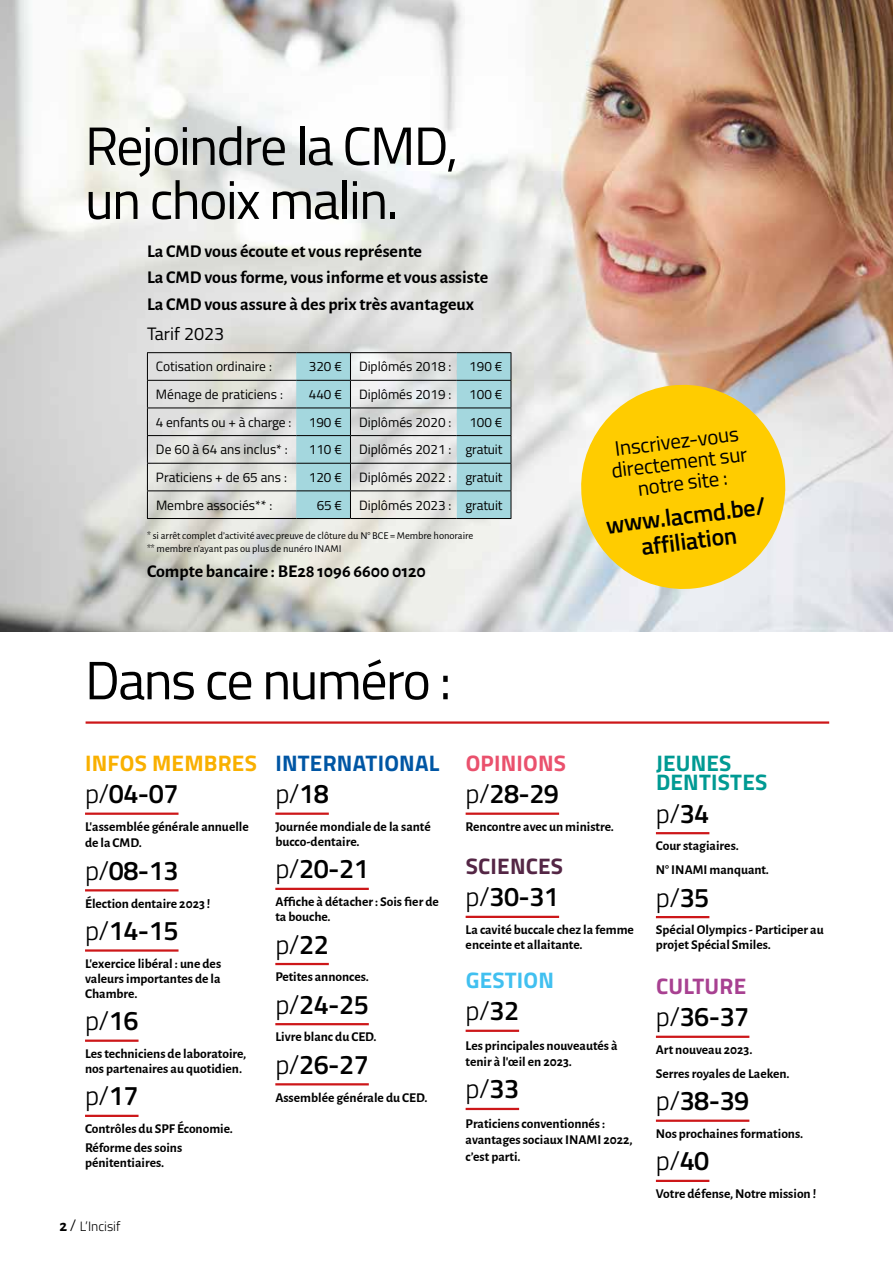
<style>
.page{position:relative;width:893px;height:1263px;background:#fff}
.page>*{position:absolute;margin:0;border:0;box-sizing:border-box;transform-origin:0 0}
.t1{font:54px/54px "Titillium Web";letter-spacing:-.03em;color:#000}
.t2{font:600 27px "Titillium Web";letter-spacing:-.02em;color:#000}
.t3{font:300 27px "Titillium Web";color:#000}
.t4{font:600 24px/25.5px "Titillium Web";color:#000;text-align:center}
.t5{font:700 22.5px/19.5px "Titillium Web";letter-spacing:.01em;color:#009a93}
.t6{font:700 22.5px "Titillium Web";letter-spacing:.01em;color:#0056a4}
.t7{font:700 22.5px "Titillium Web";letter-spacing:.01em;color:#f9b000}
.t8{font:700 22.5px "Titillium Web";letter-spacing:.01em;color:#ea516d}
.t9{font:700 22.5px "Titillium Web";letter-spacing:.01em;color:#542645}
.t10{font:700 22.5px "Titillium Web";letter-spacing:.01em;color:#41c0f0}
.t11{font:700 22.5px "Titillium Web";letter-spacing:.01em;color:#a84191}
.t12{font:21px/21px "Titillium Web";color:#000;text-align:center}
.t13{font:700 18px/26.5px "Alegreya Sans";color:#000}
.t14{font:18px "Titillium Web";color:#000}
.t15{font:700 13.5px/15px "Alegreya Sans";color:#000}
.t16{font:13.5px "Titillium Web";color:#000}
.t17{font:300 13.5px "Titillium Web";color:#000}
.t18{font:10.5px/13.5px "Alegreya Sans";color:#000}
.s1{font-weight:300}
.s2{font-weight:600}
.s3{font-family:"Alegreya Sans";font-weight:700;font-size:16.5px}
.s4{font-size:16.5px}
</style>
<div class="page">
<hr style="left:85px;top:812px;width:94px;height:3px;background:#cd1719">
<hr style="left:85px;top:889px;width:94px;height:2px;background:#cd1719">
<hr style="left:85px;top:949px;width:94px;height:3px;background:#cd1719">
<hr style="left:85px;top:1039px;width:54px;height:3px;background:#cd1719">
<hr style="left:85px;top:1115px;width:54px;height:2px;background:#cd1719">
<hr style="left:275px;top:812px;width:54px;height:3px;background:#cd1719">
<hr style="left:275px;top:888px;width:94px;height:2px;background:#cd1719">
<hr style="left:275px;top:963px;width:54px;height:2px;background:#cd1719">
<hr style="left:275px;top:1023px;width:94px;height:2px;background:#cd1719">
<hr style="left:275px;top:1083px;width:94px;height:2px;background:#cd1719">
<hr style="left:466px;top:812px;width:93px;height:3px;background:#cd1719">
<hr style="left:466px;top:916px;width:93px;height:2px;background:#cd1719">
<hr style="left:466px;top:1030px;width:53px;height:2px;background:#cd1719">
<hr style="left:466px;top:1108px;width:53px;height:2px;background:#cd1719">
<hr style="left:656px;top:832px;width:53px;height:2px;background:#cd1719">
<hr style="left:656px;top:916px;width:53px;height:2px;background:#cd1719">
<hr style="left:656px;top:1036px;width:93px;height:2px;background:#cd1719">
<hr style="left:656px;top:1119px;width:93px;height:3px;background:#cd1719">
<hr style="left:656px;top:1180px;width:53px;height:2px;background:#cd1719">
<hr style="left:86px;top:721px;width:743px;height:3px;background:#cd1719">
<img style="left:0;top:0;width:893px;height:631px">
<hr style="left:147px;top:352px;width:149px;height:1px;background:#000">
<hr style="left:296px;top:352px;width:54px;height:1px;background:#000">
<hr style="left:350px;top:352px;width:107px;height:1px;background:#000">
<hr style="left:457px;top:352px;width:54px;height:1px;background:#000">
<hr style="left:147px;top:380px;width:149px;height:1px;background:#000">
<hr style="left:147px;top:408px;width:149px;height:1px;background:#000">
<hr style="left:147px;top:435px;width:149px;height:1px;background:#000">
<hr style="left:147px;top:463px;width:149px;height:1px;background:#000">
<hr style="left:147px;top:490px;width:149px;height:1px;background:#000">
<hr style="left:147px;top:518px;width:149px;height:1px;background:#000">
<hr style="left:296px;top:518px;width:54px;height:1px;background:#000">
<hr style="left:350px;top:518px;width:107px;height:1px;background:#000">
<hr style="left:457px;top:518px;width:54px;height:1px;background:#000">
<svg style="left:147px;top:353px;width:1px;height:165px"></svg>
<svg style="left:296px;top:353px;width:216px;height:165px;background:#bed6d9"></svg>
<svg style="left:575px;top:379px;width:216px;height:216px;background:#f5d244"></svg>
<h1 class="t1" style="left:85px;top:116px;width:375px">Rejoindre la CMD, un choix malin.</h1>
<h3 class="t13" style="left:147px;top:236px;width:343px">La CMD vous écoute et vous représente<br>La CMD vous forme, vous informe et vous assiste<br>La CMD vous assure à des prix très avantageux</h3>
<h3 class="t14" style="left:147px;top:320px;width:79px">Tarif 2023</h3>
<p class="t16" style="left:156px;top:357px;width:118px">Cotisation ordinaire :</p>
<p class="t16" style="left:309px;top:357px;width:35px">320 €</p>
<p class="t16" style="left:359px;top:357px;width:94px">Diplômés 2018 :</p>
<p class="t16" style="left:469px;top:357px;width:35px">190 €</p>
<p class="t16" style="left:156px;top:384px;width:129px">Ménage de praticiens :</p>
<p class="t16" style="left:309px;top:384px;width:35px">440 €</p>
<p class="t16" style="left:359px;top:384px;width:94px">Diplômés 2019 :</p>
<p class="t16" style="left:469px;top:384px;width:35px">100 €</p>
<p class="t16" style="left:156px;top:412px;width:137px">4 enfants ou + à charge :</p>
<p class="t16" style="left:309px;top:412px;width:35px">190 €</p>
<p class="t16" style="left:359px;top:412px;width:94px">Diplômés 2020 :</p>
<p class="t16" style="left:469px;top:412px;width:35px">100 €</p>
<p class="t16" style="left:156px;top:440px;width:133px">De 60 à 64 ans inclus* :</p>
<p class="t16" style="left:309px;top:440px;width:35px">110 €</p>
<p class="t16" style="left:359px;top:440px;width:145px">Diplômés 2021 : gratuit</p>
<p class="t16" style="left:156px;top:467px;width:133px">Praticiens + de 65 ans :</p>
<p class="t16" style="left:309px;top:467px;width:35px">120 €</p>
<p class="t16" style="left:359px;top:467px;width:145px">Diplômés 2022 : gratuit</p>
<p class="t16" style="left:156px;top:495px;width:118px">Membre associés** :</p>
<p class="t16" style="left:317px;top:495px;width:27px">65 €</p>
<p class="t16" style="left:359px;top:495px;width:145px">Diplômés 2023 : gratuit</p>
<p class="t18" style="left:147px;top:528px;width:328px">* si arrêt complet d’activité avec preuve de clôture du N° BCE = Membre honoraire ** membre n'ayant pas ou plus de nunéro INAMI</p>
<h3 class="t13" style="left:147px;top:556px;width:280px">Compte bancaire : BE28 1096 6600 0120</h3>
<h1 class="t1" style="left:85px;top:651px;width:368px">Dans ce numéro :</h1>
<h3 class="t12" style="left:608px;top:438px;width:138px;rotate:-7deg">Inscrivez-vous directement sur notre site :</h3>
<h3 class="t4" style="left:604px;top:511px;width:162px;rotate:-7deg">www.lacmd.be/ affiliation</h3>
<h3 class="t7" style="left:85px;top:746px;width:173px">INFOS MEMBRES</h3>
<h2 class="t2" style="left:85px;top:773px;width:95px"><span class="s1">p/</span>04-07</h2>
<p class="t15" style="left:85px;top:817px;width:165px;line-height:16.5px">L'assemblée générale annuelle de la CMD.</p>
<h2 class="t2" style="left:85px;top:850px;width:95px"><span class="s1">p/</span>08-13</h2>
<p class="t15" style="left:85px;top:895px;width:127px">Élection dentaire 2023 !</p>
<h2 class="t2" style="left:85px;top:910px;width:95px"><span class="s1">p/</span>14-15</h2>
<p class="t15" style="left:85px;top:955px;width:138px;text-align:justify">L'exercice libéral : une des valeurs importantes de la Chambre.</p>
<h2 class="t3" style="left:85px;top:1001px;width:55px">p/<span class="s2">16</span></h2>
<p class="t15" style="left:85px;top:1045px;width:163px">Les techniciens de laboratoire, nos partenaires au quotidien.</p>
<h2 class="t3" style="left:85px;top:1076px;width:55px">p/<span class="s2">17</span></h2>
<p class="t15" style="left:85px;top:1118px;width:149px;line-height:19.2px">Contrôles du SPF Économie.<br>Réforme des soins</p>
<p class="t15" style="left:85px;top:1154px;width:81px">pénitentiaires.</p>
<h3 class="t6" style="left:275px;top:746px;width:165px">INTERNATIONAL</h3>
<h2 class="t3" style="left:275px;top:774px;width:55px">p/<span class="s2">18</span></h2>
<p class="t15" style="left:275px;top:818px;width:157px">Journée mondiale de la santé bucco-dentaire.</p>
<h2 class="t2" style="left:275px;top:849px;width:95px"><span class="s1">p/</span>20-21</h2>
<p class="t15" style="left:275px;top:893px;width:165px">Affiche à détacher : Sois fier de ta bouche.</p>
<h2 class="t3" style="left:275px;top:924px;width:55px">p/<span class="s2">22</span></h2>
<p class="t15" style="left:275px;top:968px;width:95px">Petites annonces.</p>
<h2 class="t2" style="left:275px;top:984px;width:95px"><span class="s1">p/</span>24-25</h2>
<p class="t15" style="left:275px;top:1029px;width:103px">Livre blanc du CED.</p>
<h2 class="t2" style="left:275px;top:1044px;width:95px"><span class="s1">p/</span>26-27</h2>
<p class="t15" style="left:275px;top:1089px;width:154px">Assemblée générale du CED.</p>
<p class="t17" style="left:60px;top:1216px;width:62px"><span class="s3">2</span> <span class="s4">/</span> L’Incisif</p>
<h3 class="t8" style="left:466px;top:746px;width:102px">OPINIONS</h3>
<h2 class="t2" style="left:466px;top:773px;width:95px"><span class="s1">p/</span>28-29</h2>
<p class="t15" style="left:466px;top:818px;width:150px">Rencontre avec un ministre.</p>
<h3 class="t9" style="left:466px;top:849px;width:99px">SCIENCES</h3>
<h2 class="t2" style="left:466px;top:877px;width:95px"><span class="s1">p/</span>30-31</h2>
<p class="t15" style="left:466px;top:921px;width:170px">La cavité buccale chez la femme enceinte et allaitante.</p>
<h3 class="t10" style="left:466px;top:963px;width:90px">GESTION</h3>
<h2 class="t3" style="left:466px;top:991px;width:55px">p/<span class="s2">32</span></h2>
<p class="t15" style="left:466px;top:1036px;width:153px;line-height:16.5px">Les principales nouveautés à tenir à l'œil en 2023.</p>
<h2 class="t3" style="left:466px;top:1069px;width:55px">p/<span class="s2">33</span></h2>
<p class="t15" style="left:466px;top:1114px;width:168px;line-height:16.5px">Praticiens conventionnés : avantages sociaux INAMI 2022, c’est parti.</p>
<h3 class="t5" style="left:656px;top:752px;width:113px">JEUNES<br>DENTISTES</h3>
<h2 class="t3" style="left:656px;top:794px;width:55px">p/<span class="s2">34</span></h2>
<p class="t15" style="left:656px;top:833px;width:115px;line-height:23.7px">Cour stagiaires.<br>N° INAMI manquant.</p>
<h2 class="t3" style="left:656px;top:877px;width:55px">p/<span class="s2">35</span></h2>
<p class="t15" style="left:656px;top:921px;width:169px">Spécial Olympics - Participer au projet Spécial Smiles.</p>
<h3 class="t11" style="left:656px;top:969px;width:92px">CULTURE</h3>
<h2 class="t2" style="left:656px;top:996px;width:95px"><span class="s1">p/</span>36-37</h2>
<p class="t15" style="left:656px;top:1037px;width:135px;line-height:23.7px">Art nouveau 2023.<br>Serres royales de Laeken.</p>
<h2 class="t2" style="left:656px;top:1080px;width:95px"><span class="s1">p/</span>38-39</h2>
<p class="t15" style="left:656px;top:1125px;width:149px">Nos prochaines formations.</p>
<h2 class="t3" style="left:656px;top:1141px;width:55px">p/<span class="s2">40</span></h2>
<p class="t15" style="left:656px;top:1185px;width:162px">Votre défense, Notre mission !</p>
</div>
